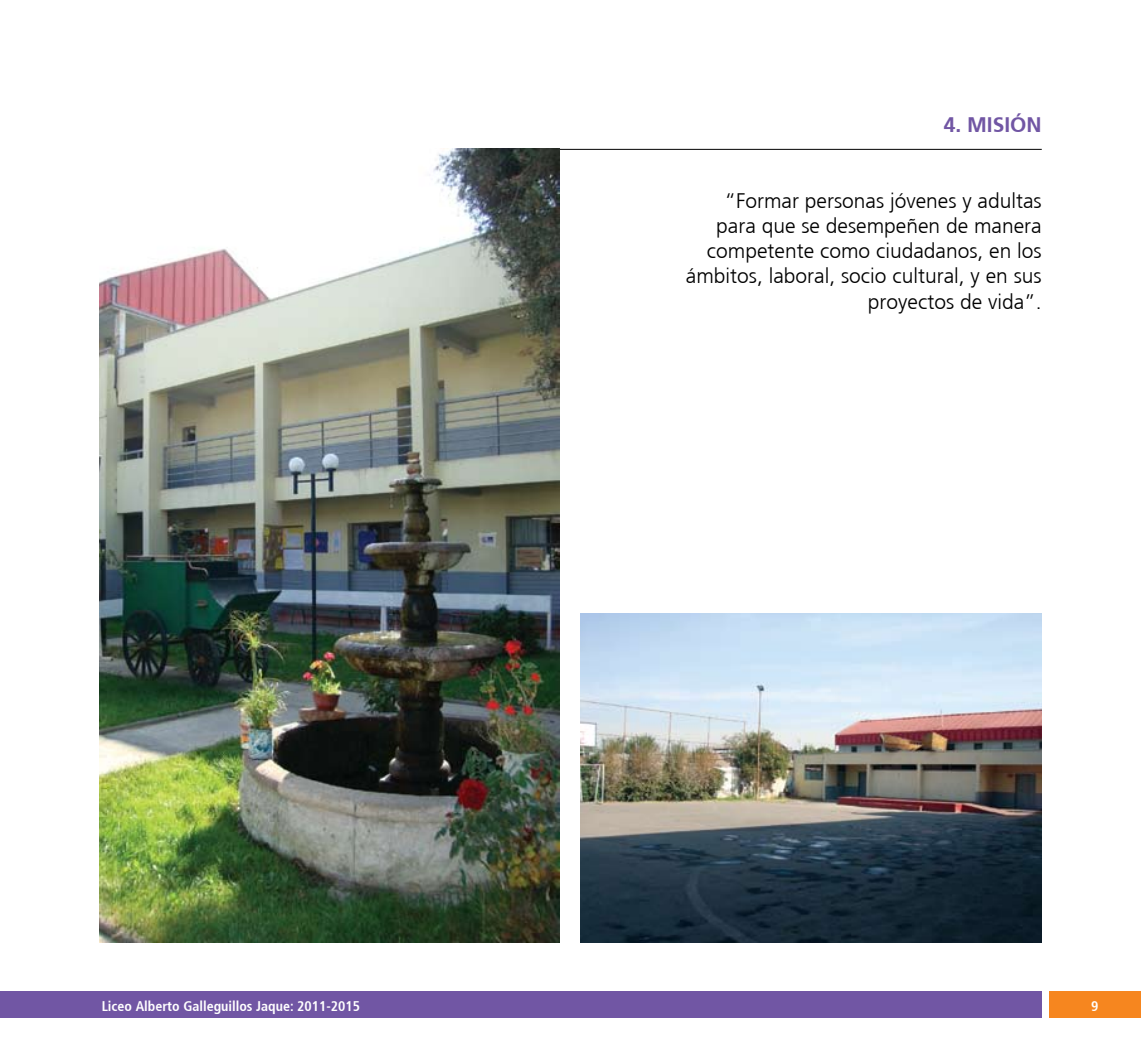
<style>
.page{position:relative;width:1141px;height:1042px;background:#fff}
.page>*{position:absolute;margin:0;border:0;box-sizing:border-box;transform-origin:0 0}
.t1{font:300 21px/25.2px "Frutiger";color:#000;text-align:right}
.t2{font:700 21px "Frutiger";color:#7156a4}
.t3{font:14px "Frutiger Bold Cn";color:#fff}
</style>
<div class="page">
<hr style="left:99px;top:149px;width:943px;height:1px;background:#000">
<img style="left:581px;top:613px;width:461px;height:330px">
<img style="left:99px;top:149px;width:461px;height:794px">
<div style="left:0;top:991px;width:1042px;height:26px;background:#7156a4"></div>
<div style="left:1049px;top:991px;width:92px;height:26px;background:#f6861f"></div>
<p class="t2" style="left:944px;top:112px;width:83px">4. MISIÓN</p>
<p class="t1" style="left:686px;top:188px;width:357px">“Formar personas jóvenes y adultas para que se desempeñen de manera competente como ciudadanos, en los ámbitos, laboral, socio cultural, y en sus proyectos de vida”.</p>
<p class="t3" style="left:102px;top:997px;width:260px">Liceo Alberto Galleguillos Jaque: 2011-2015</p>
<p class="t3" style="left:1091px;top:997px;width:9px">9</p>
</div>
